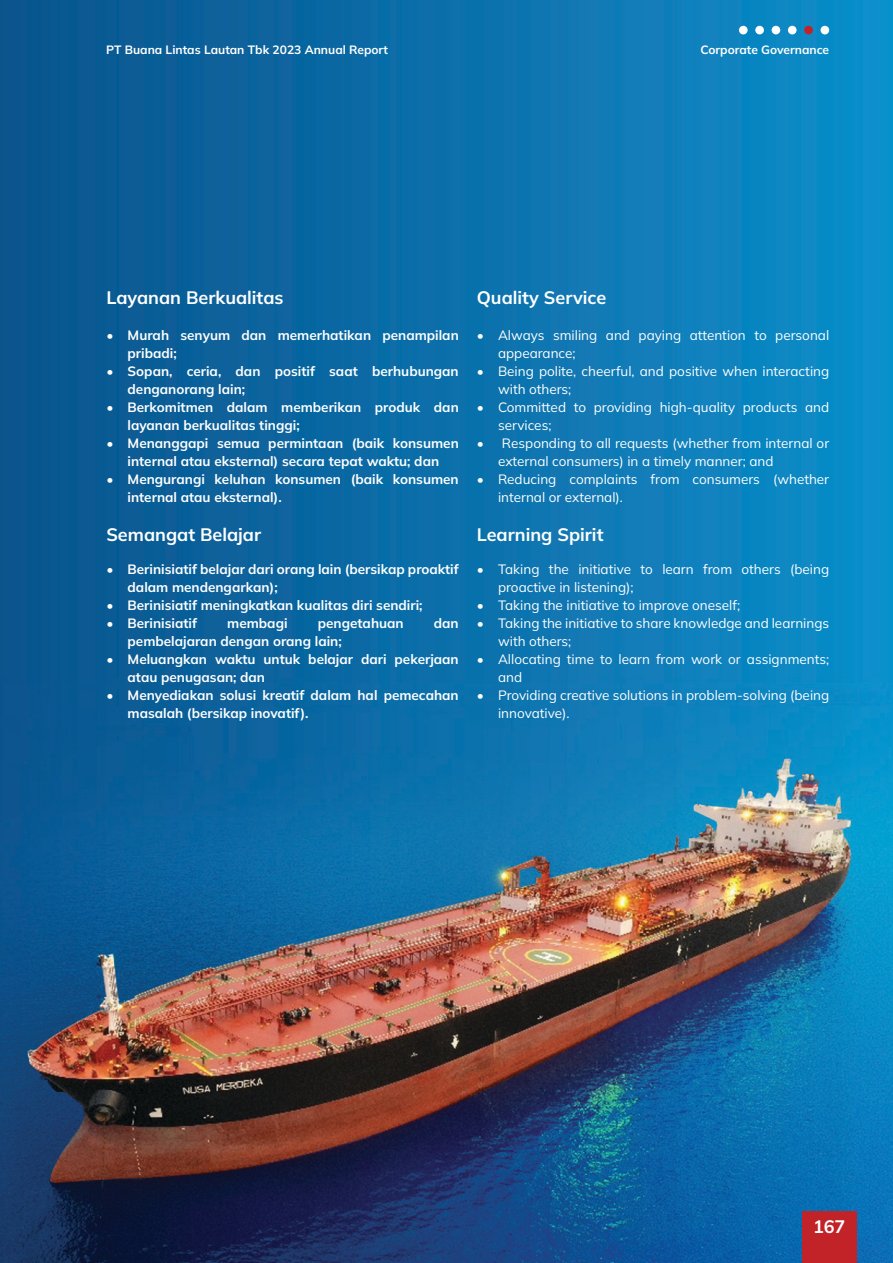
<style>
.page{position:relative;width:893px;height:1263px;background:#fff}
.page>*{position:absolute;margin:0;border:0;box-sizing:border-box;transform-origin:0 0}
.Header_2_Ind{font:700 18px "Mulish";color:#fff}
.Header_2_Eng{font:700 18px "Mulish";color:#fff}
.t1{font:700 13.5px/18px "Mulish";color:#fff}
.t2{font:13.5px/18px "Mulish";color:#fff}
.t3{font:700 12px "Mulish";color:#fff}
</style>
<div class="page">
<img style="left:0;top:0;width:893px;height:1263px">
<div style="left:802px;top:1211px;width:54px;height:52px;background:#c22328"></div>
<div style="left:739px;top:26px;width:9px;height:8px;background:#fff;border-radius:50%"></div>
<div style="left:755px;top:26px;width:9px;height:8px;background:#fff;border-radius:50%"></div>
<div style="left:772px;top:26px;width:8px;height:8px;background:#fff;border-radius:50%"></div>
<div style="left:788px;top:26px;width:9px;height:8px;background:#fff;border-radius:50%"></div>
<div style="left:804px;top:26px;width:9px;height:8px;background:#c22328;border-radius:50%"></div>
<div style="left:820px;top:26px;width:9px;height:8px;background:#fff;border-radius:50%"></div>
<p class="t3" style="left:106px;top:41px;width:283px">PT Buana Lintas Lautan Tbk 2023 Annual Report</p>
<p class="t3" style="left:701px;top:41px;width:130px">Corporate Governance</p>
<p class="Header_2_Ind" style="left:106px;top:286px;width:179px">Layanan Berkualitas</p>
<p class="t1" style="left:128px;top:326px;width:333px;text-indent:-21px">• Murah senyum dan memerhatikan penampilan pribadi;</p>
<p class="t1" style="left:128px;top:362px;width:333px;text-indent:-21px">• Sopan, ceria, dan positif saat berhubungan denganorang lain;</p>
<p class="t1" style="left:128px;top:398px;width:333px;text-indent:-21px">• Berkomitmen dalam memberikan produk dan layanan berkualitas tinggi;</p>
<p class="t1" style="left:106px;top:434px;width:354px;text-align:center">• Menanggapi semua permintaan (baik konsumen internal atau eksternal) secara tepat waktu; dan</p>
<p class="t1" style="left:128px;top:470px;width:333px;text-indent:-21px">• Mengurangi keluhan konsumen (baik konsumen internal atau eksternal).</p>
<p class="Header_2_Ind" style="left:106px;top:523px;width:156px">Semangat Belajar</p>
<p class="t1" style="left:128px;top:560px;width:333px;text-indent:-21px">• Berinisiatif belajar dari orang lain (bersikap proaktif dalam mendengarkan);</p>
<p class="t1" style="left:106px;top:596px;width:318px">• Berinisiatif meningkatkan kualitas diri sendiri;</p>
<p class="t1" style="left:106px;top:614px;width:92px">• Berinisiatif</p>
<p class="t1" style="left:227px;top:614px;width:62px">membagi</p>
<p class="t1" style="left:318px;top:614px;width:87px">pengetahuan</p>
<p class="t1" style="left:434px;top:614px;width:26px">dan</p>
<p class="t1" style="left:128px;top:632px;width:216px">pembelajaran dengan orang lain;</p>
<p class="t1" style="left:128px;top:650px;width:333px;text-indent:-21px">• Meluangkan waktu untuk belajar dari pekerjaan atau penugasan; dan</p>
<p class="t1" style="left:128px;top:686px;width:333px;text-indent:-21px">• Menyediakan solusi kreatif dalam hal pemecahan masalah (bersikap inovatif).</p>
<p class="Header_2_Eng" style="left:477px;top:286px;width:131px">Quality Service</p>
<p class="t2" style="left:498px;top:326px;width:333px;text-indent:-21px">• Always smiling and paying attention to personal appearance;</p>
<p class="t2" style="left:498px;top:362px;width:333px;text-indent:-21px">• Being polite, cheerful, and positive when interacting with others;</p>
<p class="t2" style="left:498px;top:398px;width:333px;text-indent:-21px">• Committed to providing high-quality products and services;</p>
<p class="t2" style="left:498px;top:434px;width:333px;text-indent:-21px">• Responding to all requests (whether from internal or external consumers) in a timely manner; and</p>
<p class="t2" style="left:498px;top:470px;width:333px;text-indent:-21px">• Reducing complaints from consumers (whether internal or external).</p>
<p class="Header_2_Eng" style="left:477px;top:523px;width:128px">Learning Spirit</p>
<p class="t2" style="left:498px;top:560px;width:333px;text-indent:-21px">• Taking the initiative to learn from others (being proactive in listening);</p>
<p class="t2" style="left:477px;top:596px;width:265px">• Taking the initiative to improve oneself;</p>
<p class="t2" style="left:498px;top:614px;width:333px;text-indent:-21px">• Taking the initiative to share knowledge and learnings with others;</p>
<p class="t2" style="left:498px;top:650px;width:333px;text-indent:-21px">• Allocating time to learn from work or assignments; and</p>
<p class="t2" style="left:498px;top:686px;width:333px;text-indent:-21px">• Providing creative solutions in problem-solving (being innovative).</p>
<h1 class="Header_2_Ind" style="left:813px;top:1214px;width:34px">167</h1>
</div>
